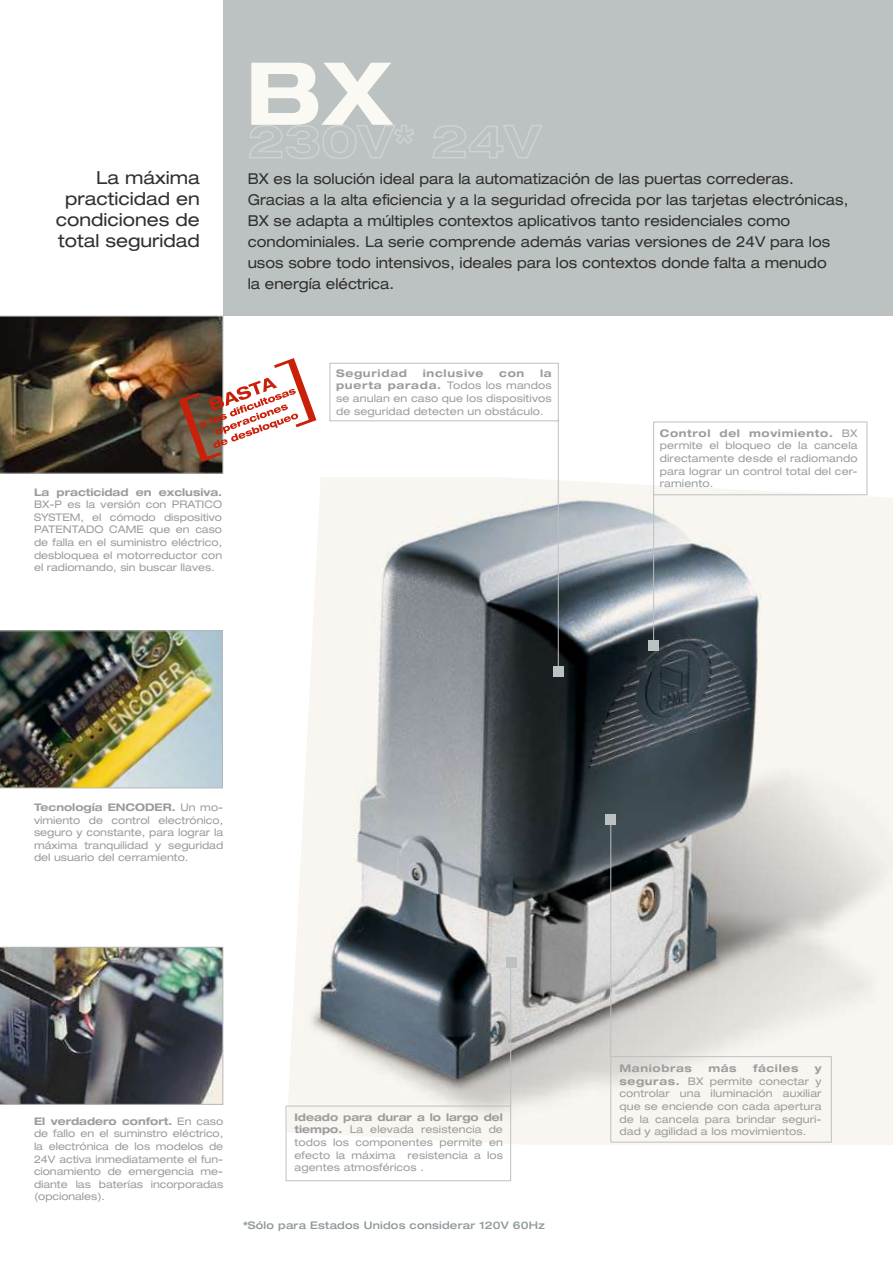
<style>
.page{position:relative;width:893px;height:1263px;background:#fff}
.page>*{position:absolute;margin:0;border:0;box-sizing:border-box;transform-origin:0 0}
.t1{font:700 expanded 87px "Helvetica Neue";color:#fbf9f3}
.t2{font:expanded 18px/21px "Helvetica Neue";color:#31302e;text-align:right}
.t3{font:expanded 15px/21px "Helvetica Neue";color:#31302e;scale:.95 1}
.t4{font:expanded 10.5px/12.6px "Helvetica Neue";letter-spacing:.01em;color:#9b9d9d;text-align:justify}
.t5{font:700 expanded 10.5px "Helvetica Neue";letter-spacing:.06em;color:#9b9d9d}
.t6{font:500 expanded 10.5px "Helvetica Neue";letter-spacing:.02em;color:#909a9d}
.t7{font:700 expanded 10.5px "Helvetica Neue";color:#9b9d9d}
.s1{font-weight:700}
</style>
<div class="page">
<img style="left:296px;top:478px;width:597px;height:667px">
<div style="left:223px;top:0;width:670px;height:316px;background:#bcc1c2"></div>
<svg style="left:285px;top:961px;width:226px;height:220px"></svg>
<div style="left:506px;top:957px;width:10px;height:10px;background:#bcc1c2"></div>
<svg style="left:249px;top:125px;width:165px;height:34px"></svg>
<svg style="left:432px;top:125px;width:110px;height:33px"></svg>
<img style="left:0;top:947px;width:223px;height:158px">
<div style="left:553px;top:666px;width:11px;height:11px;background:#bcc1c2"></div>
<svg style="left:329px;top:362px;width:230px;height:309px"></svg>
<div style="left:648px;top:640px;width:11px;height:11px;background:#bcc1c2"></div>
<svg style="left:653px;top:421px;width:215px;height:226px"></svg>
<svg style="left:610px;top:819px;width:222px;height:324px"></svg>
<div style="left:605px;top:814px;width:10px;height:11px;background:#bcc1c2"></div>
<img style="left:0;top:630px;width:223px;height:158px">
<img style="left:0;top:316px;width:316px;height:158px">
<h2 class="t2" style="left:56px;top:167px;width:146px">La máxima practicidad en condiciones de total seguridad</h2>
<h1 class="t1" style="left:245px;top:39px;width:148px">BX</h1>
<p class="t3" style="left:248px;top:168px;width:634px">BX es la solución ideal para la automatización de las puertas correderas.<br>Gracias a la alta eficiencia y a la seguridad ofrecida por las tarjetas electrónicas, BX se adapta a múltiples contextos aplicativos tanto residenciales como condominiales. La serie comprende además varias versiones de 24V para los usos sobre todo intensivos, ideales para los contextos donde falta a menudo<br>la energía eléctrica.</p>
<p class="t7" style="left:34px;top:485px;width:190px">La practicidad en exclusiva.</p>
<p class="t4" style="left:34px;top:498px;width:190px">BX-P es la versión con PRATICO SYSTEM, el cómodo dispositivo PATENTADO CAME que en caso de falla en el suministro eléctrico, desbloquea el motorreductor con el radiomando, sin buscar llaves.</p>
<p class="t5" style="left:336px;top:366px;width:73px">Seguridad</p>
<p class="t5" style="left:423px;top:366px;width:62px">inclusive</p>
<p class="t5" style="left:499px;top:366px;width:27px">con</p>
<p class="t4" style="left:336px;top:366px;width:217px;text-indent:204px"><span class="s1">la puerta parada.</span> Todos los mandos se anulan en caso que los dispositivos de seguridad detecten un obstáculo.</p>
<p class="t4" style="left:660px;top:427px;width:199px"><span class="s1">Control del movimiento.</span> BX permite el bloqueo de la cancela directamente desde el radiomando para lograr un control total del cer&shy;ramiento.</p>
<p class="t4" style="left:34px;top:801px;width:191px"><span class="s1">Tecnología ENCODER.</span> Un mo&shy;vimiento de control electrónico, seguro y constante, para lograr la máxima tranquilidad y seguridad del usuario del cerramiento.</p>
<p class="t4" style="left:34px;top:1114px;width:191px"><span class="s1">El verdadero confort.</span> En caso de fallo en el suminstro eléctrico, la electrónica de los modelos de 24V activa inmediatamente el fun&shy;cionamiento de emergencia me&shy;diante las baterías incorporadas (opcionales).</p>
<p class="t4" style="left:294px;top:1110px;width:210px"><span class="s1">Ideado para durar a lo largo del tiempo.</span> La elevada resistencia de todos los componentes permite en efecto la máxima resistencia a los agentes atmosféricos .</p>
<p class="t6" style="left:243px;top:1218px;width:303px"><span class="s1">*</span>Sólo para Estados Unidos considerar 120V 60Hz</p>
<p class="t5" style="left:619px;top:1062px;width:74px">Maniobras</p>
<p class="t5" style="left:708px;top:1062px;width:30px">más</p>
<p class="t5" style="left:753px;top:1062px;width:47px">fáciles</p>
<p class="t4" style="left:619px;top:1062px;width:204px;text-indent:195px"><span class="s1">y seguras.</span> BX permite conectar y controlar una iluminación auxiliar que se enciende con cada apertura de la cancela para brindar seguri&shy;dad y agilidad a los movimientos.</p>
</div>
